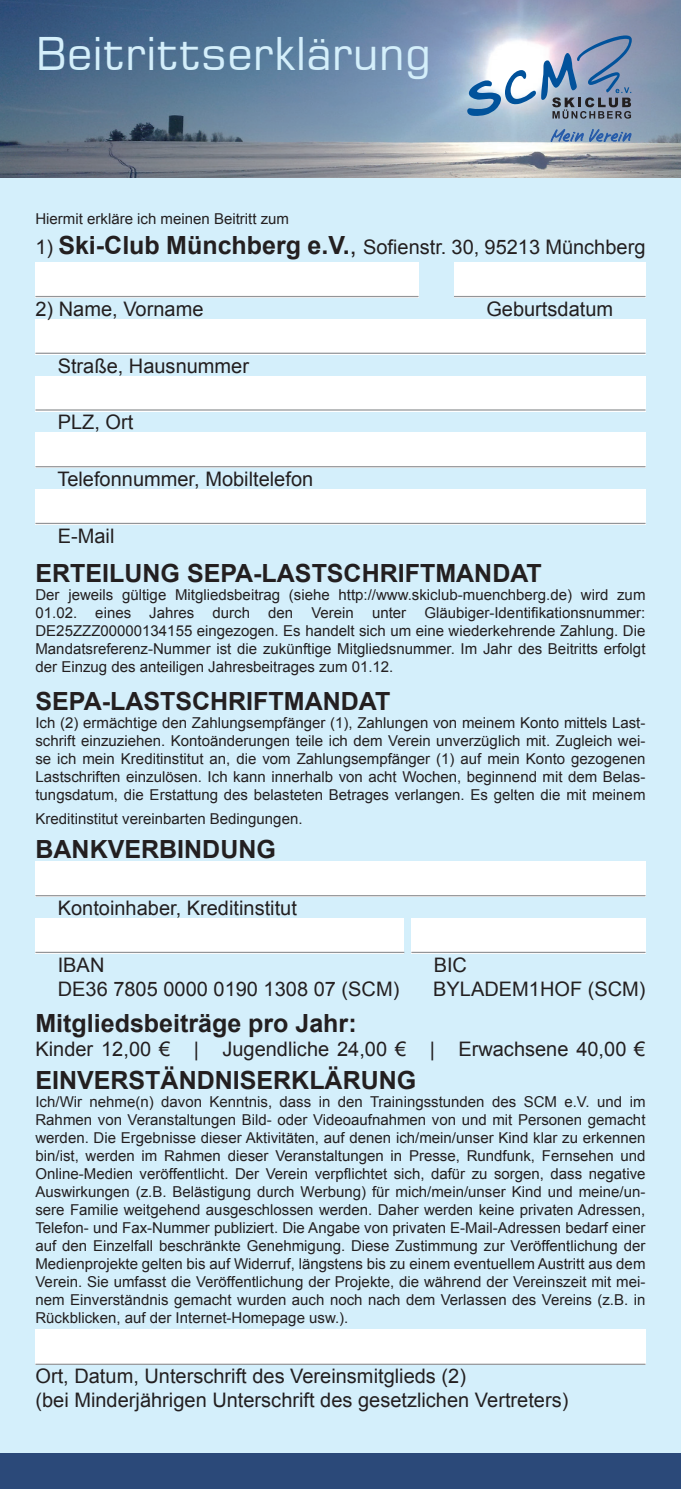
<style>
.page{position:relative;width:681px;height:1489px;background:#fff}
.page>*{position:absolute;margin:0;border:0;box-sizing:border-box;transform-origin:0 0}
.t1{font:45px "Square 721 BT";color:#d4effb}
.t2{font:700 25px "Arial";color:#231f20}
.t3{font:20px/24px "Arial";color:#231f20}
.t4{font:15px/18px "Arial";color:#231f20;text-align:justify}
.s1{font-weight:700;font-size:25px}
.s2{font-size:25px}
</style>
<div class="page">
<div style="left:0;top:177px;width:680px;height:1276px;background:#d4effb"></div>
<div style="left:0;top:1453px;width:680px;height:35px;background:#2b4979"></div>
<img style="left:0;top:0;width:680px;height:177px">
<svg style="left:467px;top:70px;width:68px;height:46px"></svg>
<svg style="left:550px;top:129px;width:33px;height:13px"></svg>
<svg style="left:589px;top:129px;width:42px;height:13px"></svg>
<svg style="left:541px;top:35px;width:90px;height:84px;background:#8395b2"></svg>
<div style="left:35px;top:1329px;width:610px;height:35px;background:#fff"></div>
<div style="left:35px;top:861px;width:610px;height:35px;background:#fff"></div>
<div style="left:35px;top:918px;width:369px;height:35px;background:#fff"></div>
<div style="left:35px;top:489px;width:610px;height:35px;background:#fff"></div>
<div style="left:35px;top:432px;width:610px;height:36px;background:#fff"></div>
<div style="left:35px;top:376px;width:610px;height:35px;background:#fff"></div>
<div style="left:35px;top:319px;width:610px;height:35px;background:#fff"></div>
<div style="left:35px;top:262px;width:383px;height:36px;background:#fff"></div>
<div style="left:454px;top:262px;width:191px;height:36px;background:#fff"></div>
<div style="left:411px;top:918px;width:234px;height:35px;background:#fff"></div>
<hr style="left:35px;top:296px;width:383px;height:1px;background:#939598">
<hr style="left:454px;top:296px;width:191px;height:1px;background:#939598">
<hr style="left:35px;top:352px;width:610px;height:2px;background:#939598">
<hr style="left:35px;top:409px;width:610px;height:1px;background:#939598">
<hr style="left:35px;top:523px;width:610px;height:1px;background:#939598">
<hr style="left:35px;top:466px;width:610px;height:1px;background:#939598">
<hr style="left:35px;top:895px;width:610px;height:1px;background:#939598">
<hr style="left:35px;top:951px;width:369px;height:2px;background:#939598">
<hr style="left:411px;top:951px;width:234px;height:2px;background:#939598">
<hr style="left:35px;top:1363px;width:610px;height:1px;background:#939598">
<h1 class="t1" style="left:35px;top:25px;width:397px">Beitrittserklärung</h1>
<p class="t4" style="left:35px;top:209px;width:255px">Hiermit erkläre ich meinen Beitritt zum</p>
<h3 class="t3" style="left:35px;top:235px;width:611px">1) <span class="s1">Ski-Club Münchberg e.V.</span><span class="s2">,</span> Sofienstr. 30, 95213 Münchberg</h3>
<h3 class="t3" style="left:35px;top:297px;width:169px">2) Name, Vorname</h3>
<h3 class="t3" style="left:58px;top:354px;width:193px">Straße, Hausnummer</h3>
<h3 class="t3" style="left:58px;top:410px;width:77px">PLZ, Ort</h3>
<h3 class="t3" style="left:57px;top:467px;width:257px">Telefonnummer, Mobiltelefon</h3>
<h3 class="t3" style="left:58px;top:524px;width:58px">E-Mail</h3>
<h3 class="t3" style="left:486px;top:297px;width:128px">Geburtsdatum</h3>
<h2 class="t2" style="left:35px;top:556px;width:507px">ERTEILUNG SEPA-LASTSCHRIFTMANDAT</h2>
<p class="t4" style="left:35px;top:585px;width:611px">Der jeweils gültige Mitgliedsbeitrag (siehe http://www.skiclub-muenchberg.de) wird zum 01.02. eines Jahres durch den Verein unter Gläubiger-Identifikationsnummer:<br>DE25ZZZ00000134155 eingezogen. Es handelt sich um eine wiederkehrende Zahlung. Die Mandatsreferenz-Nummer ist die zukünftige Mitgliedsnummer. Im Jahr des Beitritts erfolgt der Einzug des anteiligen Jahresbeitrages zum 01.12.</p>
<h2 class="t2" style="left:35px;top:684px;width:356px">SEPA-LASTSCHRIFTMANDAT</h2>
<p class="t4" style="left:35px;top:713px;width:611px">Ich (2) ermächtige den Zahlungsempfänger (1), Zahlungen von meinem Konto mittels Last&shy;schrift einzuziehen. Kontoänderungen teile ich dem Verein unverzüglich mit. Zugleich wei&shy;se ich mein Kreditinstitut an, die vom Zahlungsempfänger (1) auf mein Konto gezogenen Lastschriften einzulösen. Ich kann innerhalb von acht Wochen, beginnend mit dem Belas&shy;tungsdatum, die Erstattung des belasteten Betrages verlangen. Es gelten die mit meinem</p>
<p class="t4" style="left:35px;top:809px;width:268px">Kreditinstitut vereinbarten Bedingungen.</p>
<h2 class="t2" style="left:35px;top:833px;width:242px">BANKVERBINDUNG</h2>
<h3 class="t3" style="left:58px;top:896px;width:241px">Kontoinhaber, Kreditinstitut</h3>
<h3 class="t3" style="left:58px;top:952px;width:343px">IBAN<br>DE36 7805 0000 0190 1308 07 (SCM)</h3>
<h3 class="t3" style="left:433px;top:952px;width:214px">BIC<br>BYLADEM1HOF (SCM)</h3>
<h2 class="t2" style="left:35px;top:1006px;width:322px">Mitgliedsbeiträge pro Jahr:</h2>
<h3 class="t3" style="left:35px;top:1037px;width:611px">Kinder 12,00 € | Jugendliche 24,00 € | Erwachsene 40,00 €</h3>
<h2 class="t2" style="left:35px;top:1063px;width:382px">EINVERSTÄNDNISERKLÄRUNG</h2>
<p class="t4" style="left:35px;top:1092px;width:611px">Ich/Wir nehme(n) davon Kenntnis, dass in den Trainingsstunden des SCM e.V. und im Rahmen von Veranstaltungen Bild- oder Videoaufnahmen von und mit Personen gemacht werden. Die Ergebnisse dieser Aktivitäten, auf denen ich/mein/unser Kind klar zu erkennen bin/ist, werden im Rahmen dieser Veranstaltungen in Presse, Rundfunk, Fernsehen und Online-Medien veröffentlicht. Der Verein verpflichtet sich, dafür zu sorgen, dass negative Auswirkungen (z.B. Belästigung durch Werbung) für mich/mein/unser Kind und meine/un&shy;sere Familie weitgehend ausgeschlossen werden. Daher werden keine privaten Adressen, Telefon- und Fax-Nummer publiziert. Die Angabe von privaten E-Mail-Adressen bedarf einer auf den Einzelfall beschränkte Genehmigung. Diese Zustimmung zur Veröffentlichung der Medienprojekte gelten bis auf Widerruf, längstens bis zu einem eventuellem Austritt aus dem Verein. Sie umfasst die Veröffentlichung der Projekte, die während der Vereinszeit mit mei&shy;nem Einverständnis gemacht wurden auch noch nach dem Verlassen des Vereins (z.B. in Rückblicken, auf der Internet-Homepage usw.).</p>
<h3 class="t3" style="left:35px;top:1363px;width:534px">Ort, Datum, Unterschrift des Vereinsmitglieds (2)<br>(bei Minderjährigen Unterschrift des gesetzlichen Vertreters)</h3>
</div>
